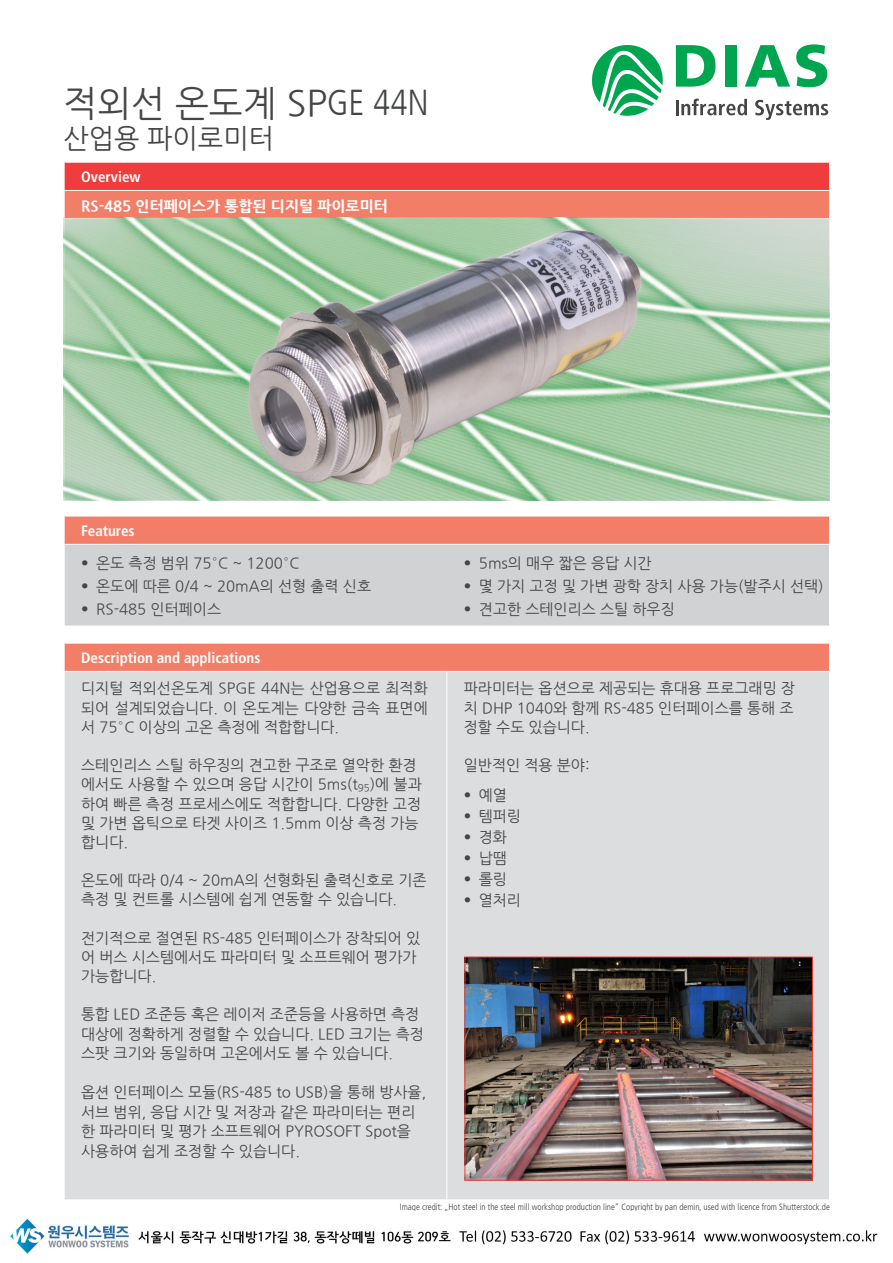
<style>
.page{position:relative;width:893px;height:1263px;background:#fff}
.page>*{position:absolute;margin:0;border:0;box-sizing:border-box;transform-origin:0 0}
.t1{font:36px "Nanum Gothic";color:#454647}
.t2{font:27px "Nanum Gothic";color:#454647}
.t3{font:15px/19px "Nanum Gothic";color:#454647}
.Bildunterschriften_u{font:700 condensed 15px "Frutiger LT Com";color:#fff}
.Tabellenüberschrifte{font:800 15px "Nanum Gothic";color:#fff}
.Tabellenüberschrifte-2{font:700 condensed 15px "Frutiger LT Com";color:#fff}
.t4{font:300 condensed 9px "Frutiger LT Com";color:#454647}
.s1{font-family:"Frutiger LT Com";font-weight:300;font-stretch:condensed}
</style>
<div class="page">
<svg style="left:592px;top:45px;width:71px;height:71px"></svg>
<svg style="left:676px;top:99px;width:71px;height:16px"></svg>
<svg style="left:755px;top:100px;width:73px;height:20px"></svg>
<svg style="left:676px;top:45px;width:39px;height:42px"></svg>
<div style="left:726px;top:45px;width:11px;height:42px;background:#00a54f"></div>
<svg style="left:745px;top:45px;width:45px;height:42px"></svg>
<svg style="left:796px;top:44px;width:31px;height:43px"></svg>
<div style="left:64px;top:162px;width:765px;height:28px;background:#ee3d3c"></div>
<div style="left:64px;top:190px;width:765px;height:29px;background:#f37e68"></div>
<hr style="left:64px;top:162px;width:766px;height:1px;background:#fff">
<hr style="left:64px;top:190px;width:766px;height:1px;background:#fff">
<svg style="left:64px;top:163px;width:1px;height:55px"></svg>
<div style="left:64px;top:516px;width:765px;height:28px;background:#f37e68"></div>
<div style="left:65px;top:545px;width:764px;height:81px;background:#d1d2d4"></div>
<hr style="left:64px;top:516px;width:383px;height:1px;background:#fff">
<svg style="left:64px;top:516px;width:1px;height:28px"></svg>
<hr style="left:447px;top:516px;width:383px;height:1px;background:#fff">
<div style="left:64px;top:643px;width:765px;height:28px;background:#f37e68"></div>
<div style="left:65px;top:672px;width:764px;height:527px;background:#dcdddf"></div>
<hr style="left:64px;top:643px;width:383px;height:1px;background:#fff">
<svg style="left:64px;top:643px;width:1px;height:28px"></svg>
<hr style="left:447px;top:643px;width:383px;height:1px;background:#fff">
<hr style="left:446px;top:672px;width:1px;height:527px;background:#fff">
<img style="left:64px;top:218px;width:765px;height:282px">
<img style="left:245px;top:227px;width:399px;height:261px">
<img style="left:467px;top:959px;width:344px;height:219px">
<img style="left:9px;top:1218px;width:869px;height:36px">
<p class="t1" style="left:63px;top:86px;width:367px">적외선 온도계 SP<span class="s1">GE 44N</span></p>
<p class="t2" style="left:63px;top:126px;width:212px">산업용 파이로미터</p>
<p class="Tabellenüberschrifte-2" style="left:81px;top:168px;width:61px">Overview</p>
<p class="Tabellenüberschrifte" style="left:81px;top:198px;width:308px">RS-485 인터페이스가 통합된 디지털 파이로미터</p>
<p class="Bildunterschriften_u" style="left:81px;top:522px;width:55px">Features</p>
<p class="t3" style="left:81px;top:554px;width:220px"><span class="s1">•</span> 온도 측정 범위 75°C ~ 1200°C</p>
<p class="t3" style="left:81px;top:577px;width:291px"><span class="s1">•</span> 온도에 따른 0/4 ~ 20mA의 선형 출력 신호</p>
<p class="t3" style="left:81px;top:600px;width:141px"><span class="s1">•</span> RS-485 인터페이스</p>
<p class="Bildunterschriften_u" style="left:81px;top:649px;width:181px">Description and applications</p>
<p class="t3" style="left:81px;top:679px;width:348px;text-align:justify">디지털 적외선온도계 SPGE 44N는 산업용으로 최적화 되어 설계되었습니다. 이 온도계는 다양한 금속 표면에 서 75°C 이상의 고온 측정에 적합합니다.</p>
<p class="t3" style="left:81px;top:756px;width:342px">스테인리스 스틸 하우징의 견고한 구조로 열악한 환경 에서도 사용할 수 있으며 응답 시간이 5ms(t<sub>95</sub>)에 불과 하여 빠른 측정 프로세스에도 적합합니다. 다양한 고정 및 가변 옵틱으로 타겟 사이즈 1.5mm 이상 측정 가능 합니다.</p>
<p class="t3" style="left:81px;top:872px;width:347px">온도에 따라 0/4 ~ 20mA의 선형화된 출력신호로 기존 측정 및 컨트롤 시스템에 쉽게 연동할 수 있습니다.</p>
<p class="t3" style="left:81px;top:928px;width:341px">전기적으로 절연된 RS-485 인터페이스가 장착되어 있 어 버스 시스템에서도 파라미터 및 소프트웨어 평가가 가능합니다.</p>
<p class="t3" style="left:81px;top:1005px;width:344px;line-height:19.5px">통합 LED 조준등 혹은 레이저 조준등을 사용하면 측정 대상에 정확하게 정렬할 수 있습니다. LED 크기는 측정 스팟 크기와 동일하며 고온에서도 볼 수 있습니다.</p>
<p class="t3" style="left:81px;top:1083px;width:347px;line-height:19.5px">옵션 인터페이스 모듈(RS-485 to USB)을 통해 방사율, 서브 범위, 응답 시간 및 저장과 같은 파라미터는 편리 한 파라미터 및 평가 소프트웨어 PYROSOFT Spot을 사용하여 쉽게 조정할 수 있습니다.</p>
<p class="t3" style="left:464px;top:553px;width:189px"><span class="s1">•</span> 5ms의 매우 짧은 응답 시간</p>
<p class="t3" style="left:464px;top:577px;width:361px"><span class="s1">•</span> 몇 가지 고정 및 가변 광학 장치 사용 가능(발주시 선택)</p>
<p class="t3" style="left:464px;top:600px;width:212px"><span class="s1">•</span> 견고한 스테인리스 스틸 하우징</p>
<p class="t3" style="left:464px;top:679px;width:333px;text-align:justify">파라미터는 옵션으로 제공되는 휴대용 프로그래밍 장 치 DHP 1040와 함께 RS-485 인터페이스를 통해 조 정할 수도 있습니다.</p>
<p class="t3" style="left:464px;top:756px;width:127px">일반적인 적용 분야:</p>
<p class="t3" style="left:464px;top:786px;width:45px"><span class="s1">•</span> 예열</p>
<p class="t3" style="left:464px;top:807px;width:58px"><span class="s1">•</span> 템퍼링</p>
<p class="t3" style="left:464px;top:828px;width:45px"><span class="s1">•</span> 경화</p>
<p class="t3" style="left:464px;top:849px;width:45px"><span class="s1">•</span> 납땜</p>
<p class="t3" style="left:464px;top:870px;width:45px"><span class="s1">•</span> 롤링</p>
<p class="t3" style="left:464px;top:891px;width:58px"><span class="s1">•</span> 열처리</p>
<p class="t4" style="left:400px;top:1201px;width:432px">Image credit: „Hot steel in the steel mill workshop production line“ Copyright by pan demin, used with licence from Shutterstock.de</p>
</div>
